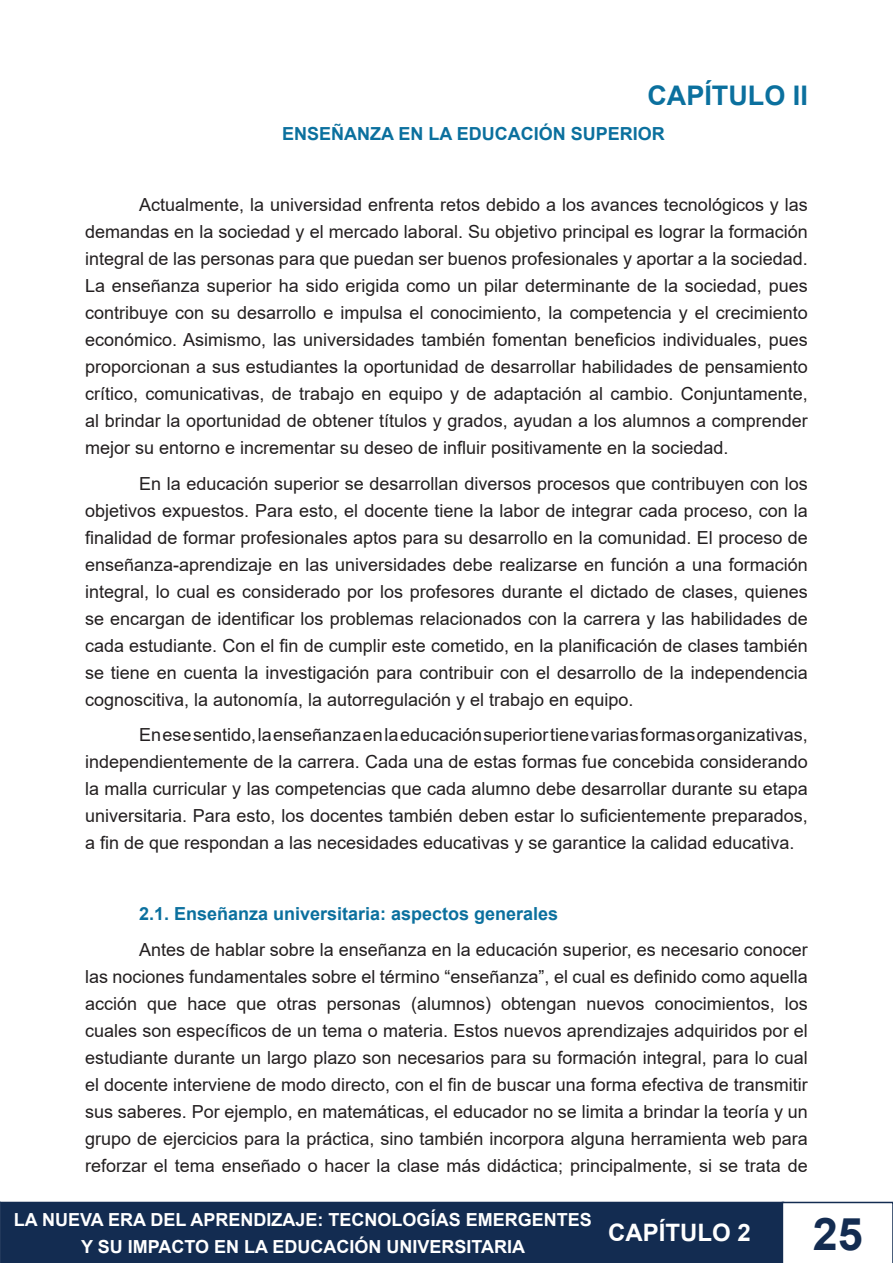
<style>
.page{position:relative;width:893px;height:1263px;background:#fff}
.page>*{position:absolute;margin:0;border:0;box-sizing:border-box;transform-origin:0 0}
.t1{font:700 45px "Arial";color:#132c51}
.Heading_1{font:700 27px "Arial";color:#0b709e}
.t2{font:700 24px "Arial";color:#fff}
.t3{font:18px/27px "Arial";color:#231f20;text-align:justify}
.t4{font:700 18px/27px "Arial";color:#fff;text-align:center}
.Heading_2{font:700 18px "Arial";color:#0b709e}
.Heading_1-2{font:700 18px "Arial";color:#0b709e}
</style>
<div class="page">
<div style="left:1px;top:1202px;width:782px;height:60px;background:#132c51"></div>
<div style="left:0;top:1202px;width:784px;height:61px;border:2px solid #132c51"></div>
<svg style="left:782px;top:1202px;width:111px;height:61px"></svg>
<svg style="left:0;top:1202px;width:1px;height:61px"></svg>
<p class="Heading_1" style="left:647px;top:76px;width:162px">CAPÍTULO II</p>
<p class="Heading_1-2" style="left:282px;top:121px;width:384px">ENSEÑANZA EN LA EDUCACIÓN SUPERIOR</p>
<p class="t3" style="left:85px;top:191px;width:724px;text-indent:54px">Actualmente, la universidad enfrenta retos debido a los avances tecnológicos y las demandas en la sociedad y el mercado laboral. Su objetivo principal es lograr la formación integral de las personas para que puedan ser buenos profesionales y aportar a la sociedad.<br>La enseñanza superior ha sido erigida como un pilar determinante de la sociedad, pues contribuye con su desarrollo e impulsa el conocimiento, la competencia y el crecimiento económico. Asimismo, las universidades también fomentan beneficios individuales, pues proporcionan a sus estudiantes la oportunidad de desarrollar habilidades de pensamiento crítico, comunicativas, de trabajo en equipo y de adaptación al cambio. Conjuntamente, al brindar la oportunidad de obtener títulos y grados, ayudan a los alumnos a comprender mejor su entorno e incrementar su deseo de influir positivamente en la sociedad.</p>
<p class="t3" style="left:85px;top:470px;width:724px;text-indent:54px">En la educación superior se desarrollan diversos procesos que contribuyen con los objetivos expuestos. Para esto, el docente tiene la labor de integrar cada proceso, con la finalidad de formar profesionales aptos para su desarrollo en la comunidad. El proceso de enseñanza-aprendizaje en las universidades debe realizarse en función a una formación integral, lo cual es considerado por los profesores durante el dictado de clases, quienes se encargan de identificar los problemas relacionados con la carrera y las habilidades de cada estudiante. Con el fin de cumplir este cometido, en la planificación de clases también se tiene en cuenta la investigación para contribuir con el desarrollo de la independencia cognoscitiva, la autonomía, la autorregulación y el trabajo en equipo.</p>
<p class="t3" style="left:85px;top:721px;width:724px;text-indent:54px">En ese sentido, la enseñanza en la educación superior tiene varias formas organizativas, independientemente de la carrera. Cada una de estas formas fue concebida considerando la malla curricular y las competencias que cada alumno debe desarrollar durante su etapa universitaria. Para esto, los docentes también deben estar lo suficientemente preparados, a fin de que respondan a las necesidades educativas y se garantice la calidad educativa.</p>
<p class="Heading_2" style="left:139px;top:901px;width:421px">2.1. Enseñanza universitaria: aspectos generales</p>
<p class="t3" style="left:85px;top:936px;width:724px;text-indent:54px">Antes de hablar sobre la enseñanza en la educación superior, es necesario conocer las nociones fundamentales sobre el término “enseñanza”, el cual es definido como aquella acción que hace que otras personas (alumnos) obtengan nuevos conocimientos, los cuales son específicos de un tema o materia. Estos nuevos aprendizajes adquiridos por el estudiante durante un largo plazo son necesarios para su formación integral, para lo cual el docente interviene de modo directo, con el fin de buscar una forma efectiva de transmitir sus saberes. Por ejemplo, en matemáticas, el educador no se limita a brindar la teoría y un grupo de ejercicios para la práctica, sino también incorpora alguna herramienta web para reforzar el tema enseñado o hacer la clase más didáctica; principalmente, si se trata de</p>
<p class="t4" style="left:14px;top:1206px;width:579px">LA NUEVA ERA DEL APRENDIZAJE: TECNOLOGÍAS EMERGENTES<br>Y SU IMPACTO EN LA EDUCACIÓN UNIVERSITARIA</p>
<h3 class="t2" style="left:608px;top:1216px;width:144px">CAPÍTULO 2</h3>
<h1 class="t1" style="left:813px;top:1202px;width:52px">25</h1>
</div>
